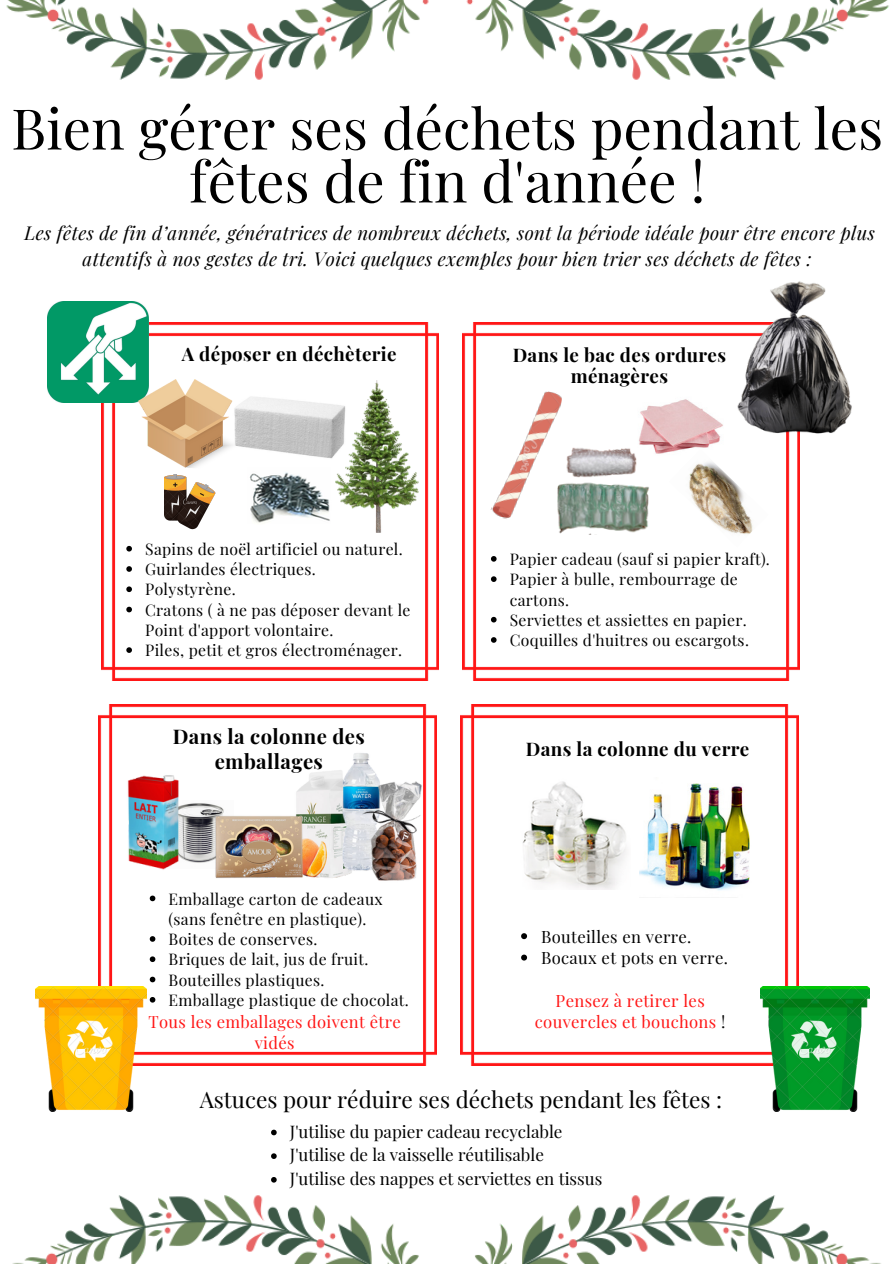
<style>
.page{position:relative;width:894px;height:1264px;background:#fff}
.page>*{position:absolute;margin:0;border:0;box-sizing:border-box;transform-origin:0 0}
.t1{font:56.1px/52.9px "Playfair Display";color:#000;text-align:center}
.t2{font:22.5px "Playfair Display";color:#000}
.t3{font:700 20.25px/24.8px "Playfair Display";letter-spacing:.02em;color:#000;text-align:center}
.t4{font:italic 18.75px/26px "Playfair Display";letter-spacing:.02em;color:#000;text-align:center}
.t5{font:700 18.75px/20.2px "Playfair Display";letter-spacing:.02em;color:#000;text-align:center}
.t6{font:16.95px/23.7px "Playfair Display";color:#000}
.t7{font:16.65px/21.5px "Playfair Display";letter-spacing:.02em;color:#000}
.t8{font:16.65px "Playfair Display";letter-spacing:.02em;color:#ff1616}
.t9{font:16.5px "Playfair Display";letter-spacing:.02em;color:#ff1616}
.t10{font:15.75px/20.2px "Playfair Display";letter-spacing:.02em;color:#000}
.s1{color:#000}
</style>
<div class="page">
<img style="left:6px;top:0;width:883px;height:80px">
<img style="left:15px;top:1195px;width:863px;height:68px">
<img style="left:101px;top:323px;width:337px;height:358px">
<img style="left:462px;top:323px;width:337px;height:358px">
<img style="left:616px;top:386px;width:123px;height:81px">
<img style="left:460px;top:705px;width:338px;height:360px">
<img style="left:47px;top:301px;width:102px;height:101px">
<img style="left:98px;top:705px;width:338px;height:360px">
<img style="left:209px;top:800px;width:24px;height:7px">
<img style="left:35px;top:986px;width:112px;height:125px">
<img style="left:760px;top:986px;width:108px;height:125px">
<img style="left:220px;top:378px;width:138px;height:96px">
<img style="left:335px;top:380px;width:83px;height:152px">
<img style="left:248px;top:467px;width:83px;height:58px">
<img style="left:164px;top:474px;width:51px;height:55px">
<img style="left:668px;top:449px;width:100px;height:98px">
<img style="left:489px;top:386px;width:73px;height:138px">
<img style="left:285px;top:763px;width:53px;height:128px">
<img style="left:338px;top:734px;width:56px;height:157px">
<img style="left:101px;top:763px;width:108px;height:115px">
<img style="left:518px;top:776px;width:112px;height:113px">
<img style="left:639px;top:777px;width:118px;height:120px">
<img style="left:138px;top:379px;width:104px;height:89px">
<img style="left:727px;top:281px;width:125px;height:162px">
<img style="left:199px;top:807px;width:118px;height:78px">
<div style="left:243px;top:841px;width:32px;height:21px;background:#b5936e;border-radius:50%"></div>
<img style="left:245px;top:849px;width:26px;height:5px">
<img style="left:349px;top:768px;width:88px;height:133px">
<img style="left:545px;top:438px;width:111px;height:97px">
<svg style="left:126px;top:546px;width:6px;height:5px"></svg>
<svg style="left:126px;top:566px;width:6px;height:6px"></svg>
<svg style="left:126px;top:586px;width:6px;height:6px"></svg>
<svg style="left:126px;top:606px;width:6px;height:6px"></svg>
<svg style="left:126px;top:647px;width:6px;height:6px"></svg>
<svg style="left:491px;top:556px;width:5px;height:5px"></svg>
<svg style="left:491px;top:576px;width:5px;height:6px"></svg>
<svg style="left:491px;top:617px;width:5px;height:5px"></svg>
<svg style="left:491px;top:637px;width:5px;height:5px"></svg>
<svg style="left:150px;top:895px;width:5px;height:6px"></svg>
<svg style="left:150px;top:936px;width:5px;height:5px"></svg>
<svg style="left:150px;top:956px;width:5px;height:6px"></svg>
<svg style="left:150px;top:976px;width:5px;height:6px"></svg>
<svg style="left:150px;top:996px;width:5px;height:6px"></svg>
<svg style="left:521px;top:933px;width:6px;height:6px"></svg>
<svg style="left:521px;top:954px;width:6px;height:6px"></svg>
<svg style="left:271px;top:1129px;width:5px;height:6px"></svg>
<svg style="left:271px;top:1153px;width:5px;height:5px"></svg>
<svg style="left:271px;top:1177px;width:5px;height:5px"></svg>
<h1 class="t1" style="left:11px;top:100px;width:873px">Bien gérer ses déchets pendant les fêtes de fin d'année !</h1>
<p class="t4" style="left:25px;top:219px;width:851px">Les fêtes de fin d’année, génératrices de nombreux déchets, sont la période idéale pour être encore plus attentifs à nos gestes de tri. Voici quelques exemples pour bien trier ses déchets de fêtes :</p>
<p class="t5" style="left:182px;top:343px;width:216px">A déposer en déchèterie</p>
<p class="t5" style="left:512px;top:344px;width:215px">Dans le bac des ordures ménagères</p>
<p class="t10" style="left:145px;top:538px;width:267px">Sapins de noël artificiel ou naturel.<br>Guirlandes électriques.<br>Polystyrène.<br>Cratons ( à ne pas déposer devant le<br>Point d'apport volontaire.<br>Piles, petit et gros électroménager.</p>
<p class="t10" style="left:509px;top:548px;width:261px">Papier cadeau (sauf si papier kraft).<br>Papier à bulle, rembourrage de cartons.<br>Serviettes et assiettes en papier.<br>Coquilles d'huitres ou escargots.</p>
<p class="t3" style="left:173px;top:723px;width:193px">Dans la colonne des emballages</p>
<p class="t10" style="left:168px;top:887px;width:241px">Emballage carton de cadeaux (sans fenêtre en plastique).<br>Boites de conserves.<br>Briques de lait, jus de fruit.<br>Bouteilles plastiques.<br>Emballage plastique de chocolat.</p>
<p class="t5" style="left:525px;top:738px;width:225px">Dans la colonne du verre</p>
<p class="t7" style="left:541px;top:925px;width:188px">Bouteilles en verre.<br>Bocaux et pots en verre.</p>
<p class="t8" style="left:555px;top:988px;width:151px">Pensez à retirer les</p>
<p class="t9" style="left:148px;top:1009px;width:253px">Tous les emballages doivent être</p>
<p class="t8" style="left:534px;top:1010px;width:192px">couvercles et bouchons <span class="s1">!</span></p>
<p class="t9" style="left:255px;top:1031px;width:41px">vidés</p>
<h2 class="t2" style="left:200px;top:1083px;width:524px">Astuces pour réduire ses déchets pendant les fêtes :</h2>
<p class="t6" style="left:290px;top:1118px;width:314px">J'utilise du papier cadeau recyclable<br>J'utilise de la vaisselle réutilisable<br>J'utilise des nappes et serviettes en tissus</p>
</div>
